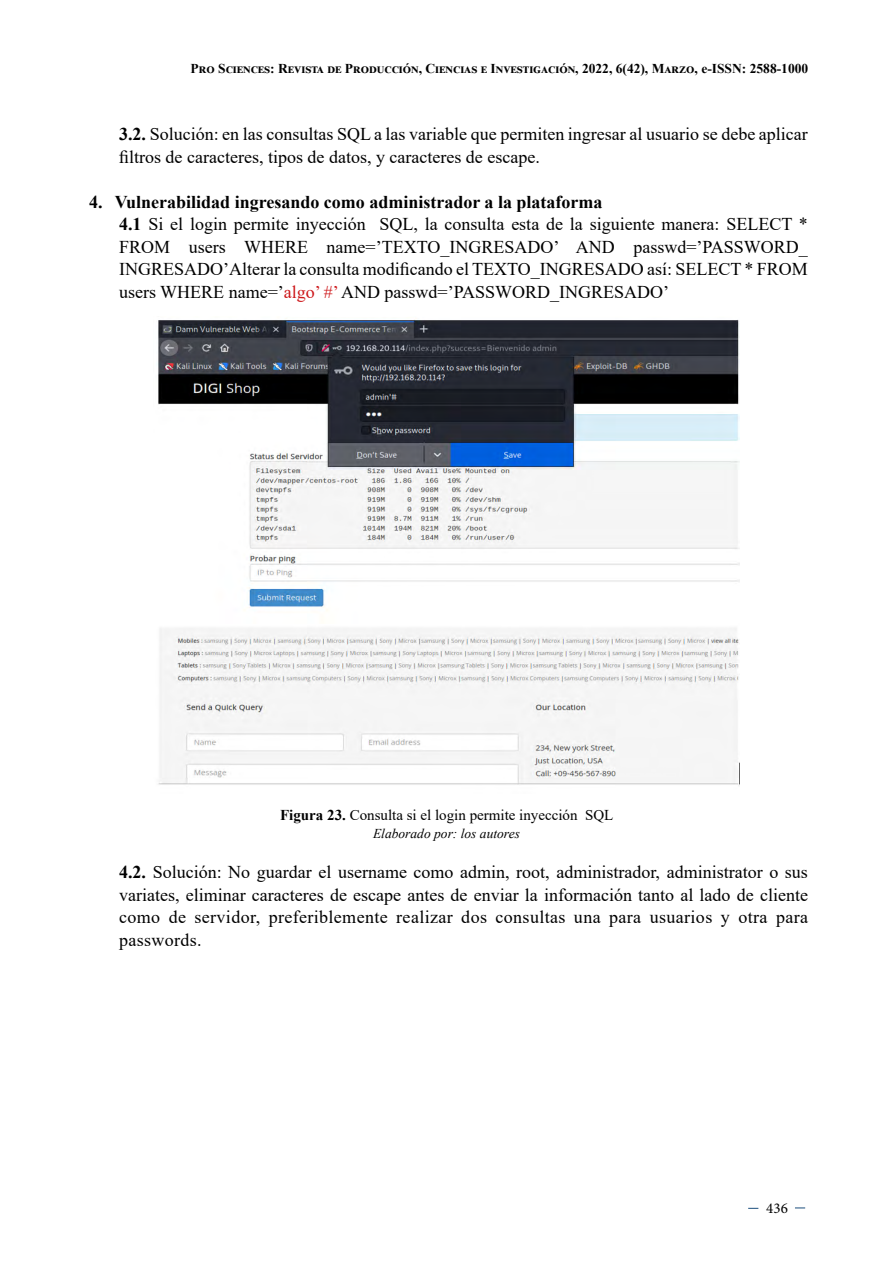
<style>
.page{position:relative;width:893px;height:1263px;background:#fff}
.page>*{position:absolute;margin:0;border:0;box-sizing:border-box;transform-origin:0 0}
.t1{font:18px/22.5px "Times New Roman";color:#000}
.t2{font:15px "Times New Roman";color:#000}
.t3{font:15px "Minion Pro";color:#000}
.t4{font:700 13.5px "Times New Roman";color:#000}
.t5{font:italic 13.5px "Times New Roman";color:#000}
.s1{font-weight:700}
.s2{color:#cd171a}
</style>
<div class="page">
<img style="left:158px;top:318px;width:581px;height:468px">
<p class="t4" style="left:191px;top:59px;width:619px">Pro Sciences: Revista de Producción, Ciencias e Investigación, 2022, 6(42), Marzo, e-ISSN: 2588-1000</p>
<p class="t1" style="left:119px;top:122px;width:690px"><span class="s1">3.2.</span> Solución: en las consultas SQL a las variable que permiten ingresar al usuario se debe aplicar filtros de caracteres, tipos de datos, y caracteres de escape.</p>
<p class="t1" style="left:119px;top:190px;width:690px;text-indent:-30px"><span class="s1">4. Vulnerabilidad ingresando como administrador a la plataforma<br>4.1</span> Si el login permite inyección SQL, la consulta esta de la siguiente manera: SELECT * FROM users WHERE name=’TEXTO_INGRESADO’ AND passwd=’PASSWORD_ INGRESADO’Alterar la consulta modificando el TEXTO_INGRESADO así: SELECT * FROM users WHERE name=’<span class="s2">algo’ #’</span> AND passwd=’PASSWORD_INGRESADO’</p>
<p class="t2" style="left:280px;top:804px;width:335px"><span class="s1">Figura 23.</span> Consulta si el login permite inyección SQL</p>
<p class="t5" style="left:373px;top:824px;width:148px">Elaborado por: los autores</p>
<p class="t1" style="left:119px;top:860px;width:690px;text-align:justify"><span class="s1">4.2.</span> Solución: No guardar el username como admin, root, administrador, administrator o sus variates, eliminar caracteres de escape antes de enviar la información tanto al lado de cliente como de servidor, preferiblemente realizar dos consultas una para usuarios y otra para passwords.</p>
<p class="t3" style="left:766px;top:1198px;width:23px">436</p>
</div>
